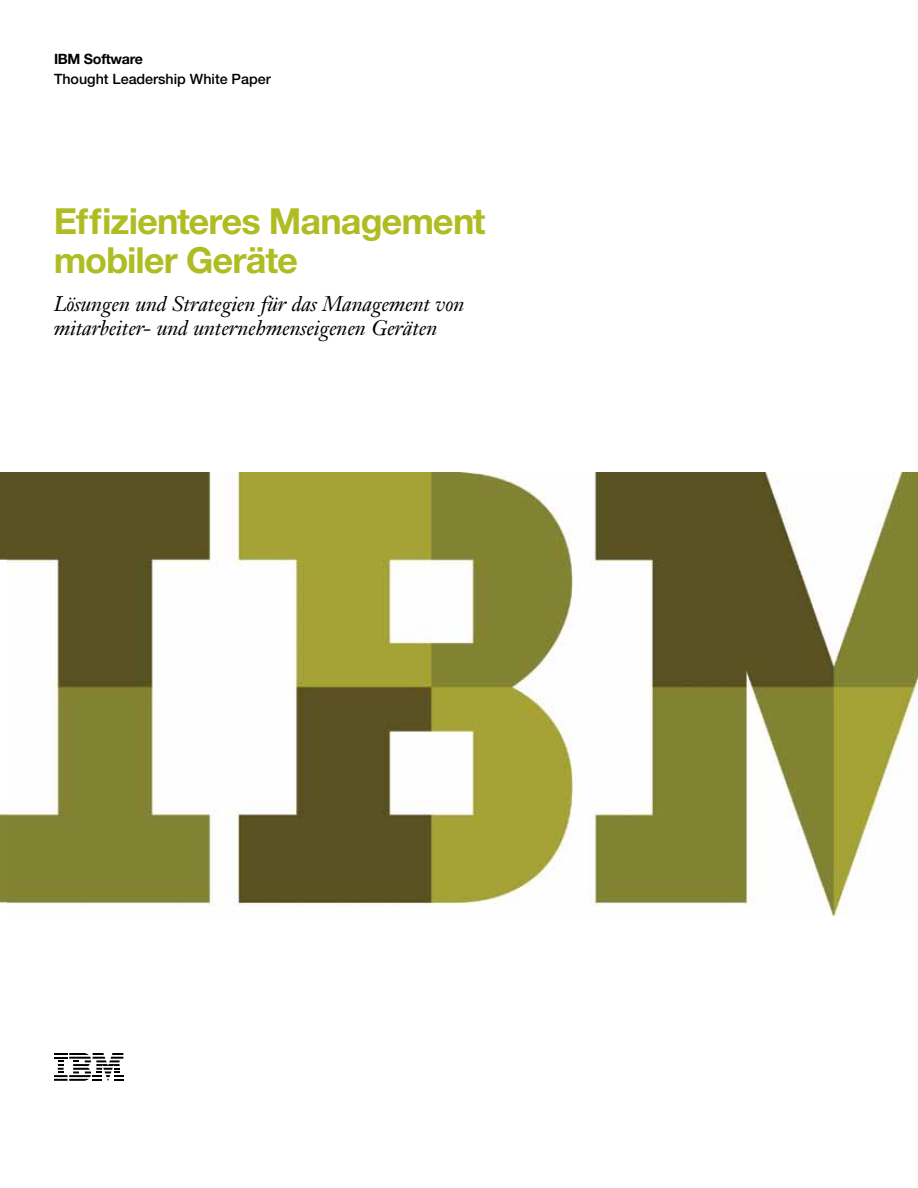
<style>
.page{position:relative;width:918px;height:1188px;background:#fff}
.page>*{position:absolute;margin:0;border:0;box-sizing:border-box;transform-origin:0 0}
.t1{font:700 36px/39px "Helv Neuefor IBM";letter-spacing:-.01em;color:#afbc22}
.t2{font:italic 21px/24px "Janson Text LT";letter-spacing:-.01em;color:#000}
.t3{font:500 14.25px "Helvetica Neue";color:#000}
.t4{font:700 14.25px "Helvetica Neue LT Pro";letter-spacing:-.02em;color:#000}
</style>
<div class="page">
<svg style="left:54px;top:1053px;width:69px;height:28px"></svg>
<img style="left:6px;top:472px;width:912px;height:443px">
<img style="left:0;top:472px;width:6px;height:431px">
<p class="t4" style="left:54px;top:50px;width:90px">IBM Software</p>
<p class="t3" style="left:54px;top:71px;width:218px">Thought Leadership White Paper</p>
<h1 class="t1" style="left:54px;top:201px;width:434px">Effizienteres Management mobiler Geräte</h1>
<p class="t2" style="left:54px;top:292px;width:412px">Lösungen und Strategien für das Management von mitarbeiter- und unternehmenseigenen Geräten</p>
</div>
